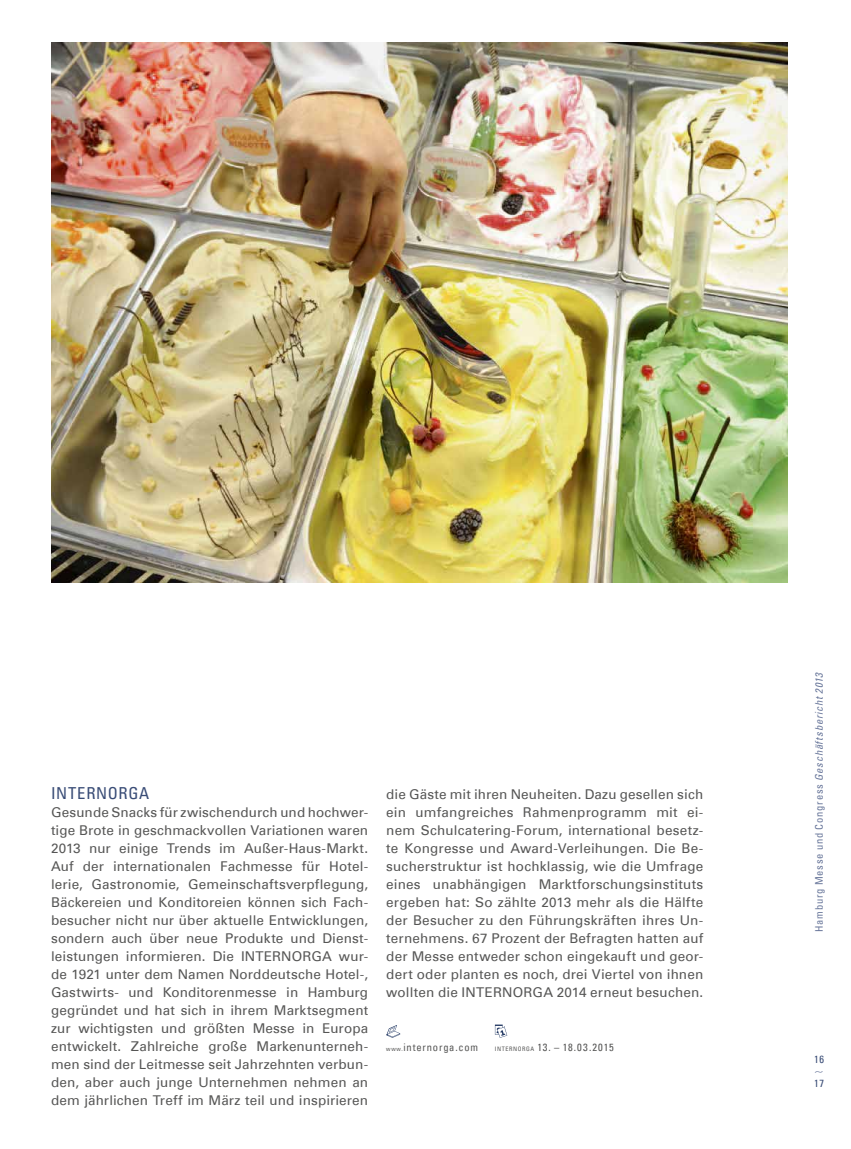
<style>
.page{position:relative;width:851px;height:1149px;background:#fff}
.page>*{position:absolute;margin:0;border:0;box-sizing:border-box;transform-origin:0 0}
.t1{font:condensed 16.5px "Univers Com 57";letter-spacing:.045em;color:#394c76}
.t2{font:13.5px/18px "Univers Com 55 Roman";letter-spacing:.01em;color:#565655;text-align:justify}
.t3{font:300 12px "Univers Com 45";color:#68769a;scale:1.3 1}
.t4{font:condensed 10.5px "Univers Com 57";letter-spacing:.075em;color:#68769a}
.t5{font:condensed 10.5px "Univers Com 57";letter-spacing:.075em;color:#565655}
.t6{font:condensed 10.5px "Univers Com 57";color:#394c76}
.s1{font-size:6.15px}
.s2{font-family:"Univers Com 57 Condensed Obl";font-stretch:normal}
</style>
<div class="page">
<img style="left:51px;top:43px;width:736px;height:539px">
<svg style="left:386px;top:1025px;width:14px;height:12px"></svg>
<svg style="left:495px;top:1024px;width:12px;height:13px"></svg>
<p class="t1" style="left:51px;top:782px;width:100px">INTERNORGA</p>
<p class="t2" style="left:51px;top:803px;width:318px">Gesunde Snacks für zwischendurch und hochwer&shy;tige Brote in geschmackvollen Variationen waren 2013 nur einige Trends im Außer-Haus-Markt.<br>Auf der internationalen Fachmesse für Hotel&shy;lerie, Gastronomie, Gemeinschaftsverpflegung, Bäckereien und Konditoreien können sich Fach&shy;besucher nicht nur über aktuelle Entwicklungen, sondern auch über neue Produkte und Dienst&shy;leistungen informieren. Die INTERNORGA wur&shy;de 1921 unter dem Namen Norddeutsche Hotel-, Gastwirts- und Konditorenmesse in Hamburg gegründet und hat sich in ihrem Marktsegment zur wichtigsten und größten Messe in Europa entwickelt. Zahlreiche große Markenunterneh&shy;men sind der Leitmesse seit Jahrzehnten verbun&shy;den, aber auch junge Unternehmen nehmen an dem jährlichen Treff im März teil und inspirieren</p>
<p class="t2" style="left:386px;top:785px;width:318px">die Gäste mit ihren Neuheiten. Dazu gesellen sich ein umfangreiches Rahmenprogramm mit ei&shy;nem Schulcatering-Forum, international besetz&shy;te Kongresse und Award-Verleihungen. Die Be&shy;sucherstruktur ist hochklassig, wie die Umfrage eines unabhängigen Marktforschungsinstituts ergeben hat: So zählte 2013 mehr als die Hälfte der Besucher zu den Führungskräften ihres Un&shy;ternehmens. 67 Prozent der Befragten hatten auf der Messe entweder schon eingekauft und geor&shy;dert oder planten es noch, drei Viertel von ihnen wollten die INTERNORGA 2014 erneut besuchen.</p>
<p class="t5" style="left:386px;top:1040px;width:93px"><span class="s1">www.</span>internorga.com</p>
<p class="t5" style="left:495px;top:1040px;width:120px"><span class="s1">INTERNORGA</span> 13. – 18.03.2015</p>
<p class="t4" style="left:812px;top:931px;width:261px;rotate:-90deg">hamburg Messe und Congress <span class="s2">Geschäftsbericht 2013</span></p>
<p class="t6" style="left:814px;top:1052px;width:11px">16</p>
<p class="t3" style="left:813px;top:1062px;width:9px">~</p>
<p class="t6" style="left:813px;top:1076px;width:12px">17</p>
</div>
